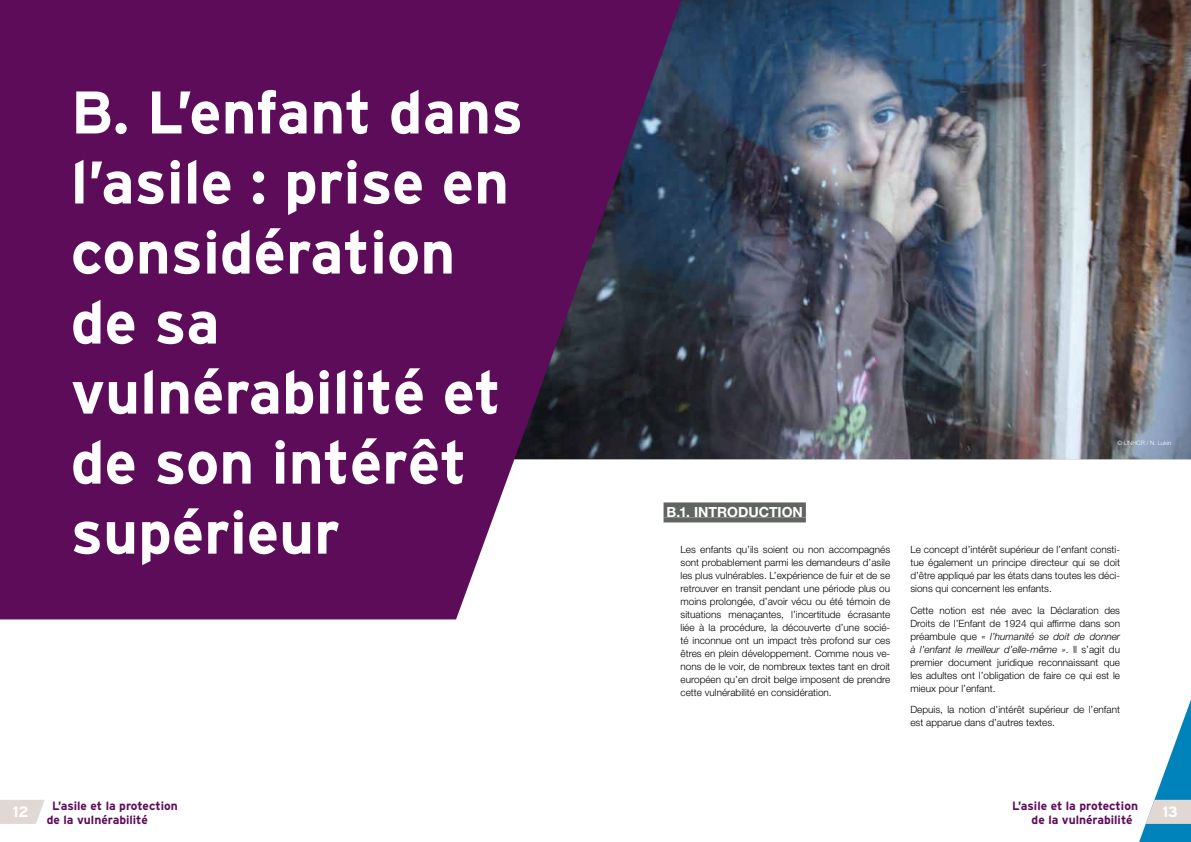
<style>
.page{position:relative;width:1191px;height:842px;background:#fff}
.page>*{position:absolute;margin:0;border:0;box-sizing:border-box;transform-origin:0 0}
.t1{font:700 60px/70px "Interstate";color:#fff}
.t2{font:700 15px "Interstate";color:#fff}
.t3{font:700 14px "Helvetica Neue LT Std";color:#fff}
.t4{font:700 12px/14.4px "Interstate";color:#5d0c5a}
.t5{font:300 10px/13px "Helvetica Neue LT Std";color:#000;text-align:justify}
.t6{font:300 6px "Helvetica Neue LT Std";color:#fff}
.s1{font-style:italic}
</style>
<div class="page">
<img style="left:681px;top:0;width:510px;height:459px">
<svg style="left:0;top:0;width:681px;height:619px;background:#632063"></svg>
<div style="left:663px;top:502px;width:143px;height:15px;background:#616561"></div>
<div style="left:663px;top:517px;width:143px;height:5px;background:#616561"></div>
<svg style="left:0;top:800px;width:45px;height:24px"></svg>
<svg style="left:1139px;top:700px;width:52px;height:142px"></svg>
<h1 class="t1" style="left:71px;top:77px;width:454px">B. L’enfant dans l’asile : prise en considération de sa vulnérabilité et de son intérêt supérieur</h1>
<p class="t6" style="left:1117px;top:440px;width:55px">© UNHCR / N. Lukin</p>
<h3 class="t3" style="left:666px;top:504px;width:138px">B.1. INTRODUCTION</h3>
<p class="t5" style="left:680px;top:543px;width:211px">Les enfants qu’ils soient ou non accompagnés sont probablement parmi les demandeurs d’asile les plus vulnérables. L’expérience de fuir et de se retrouver en transit pendant une période plus ou moins prolongée, d’avoir vécu ou été témoin de situations menaçantes, l’incertitude écrasante liée à la procédure, la découverte d’une socié&shy;té inconnue ont un impact très profond sur ces êtres en plein développement. Comme nous ve&shy;nons de le voir, de nombreux textes tant en droit européen qu’en droit belge imposent de prendre cette vulnérabilité en considération.</p>
<p class="t5" style="left:910px;top:543px;width:211px">Le concept d’intérêt supérieur de l’enfant consti&shy;tue également un principe directeur qui se doit d’être appliqué par les états dans toutes les déci&shy;sions qui concernent les enfants.</p>
<p class="t5" style="left:910px;top:603px;width:211px">Cette notion est née avec la Déclaration des Droits de l’Enfant de 1924 qui affirme dans son préambule que <span class="s1">« l’humanité se doit de donner à l’enfant le meilleur d’elle-même »</span>. Il s’agit du premier document juridique reconnaissant que les adultes ont l’obligation de faire ce qui est le mieux pour l’enfant.</p>
<p class="t5" style="left:910px;top:703px;width:211px">Depuis, la notion d’intérêt supérieur de l’enfant est apparue dans d’autres textes.</p>
<p class="t4" style="left:47px;top:798px;width:132px;text-indent:5px">L’asile et la protection de la vulnérabilité</p>
<p class="t4" style="left:1031px;top:798px;width:108px;text-indent:-19px">L’asile et la protection de la vulnérabilité</p>
<h2 class="t2" style="left:13px;top:803px;width:18px">12</h2>
<h2 class="t2" style="left:1162px;top:803px;width:17px">13</h2>
</div>
